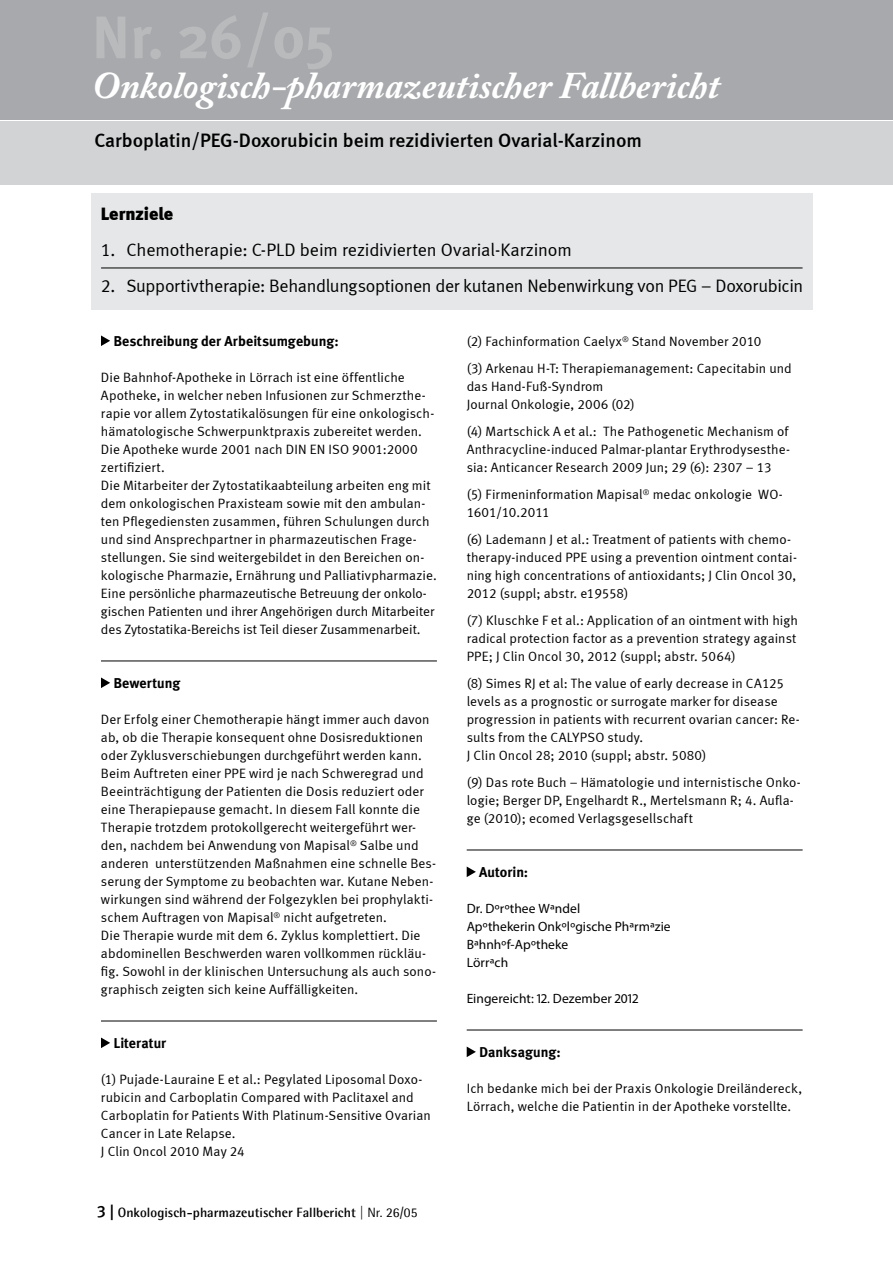
<style>
.page{position:relative;width:893px;height:1263px;background:#fff}
.page>*{position:absolute;margin:0;border:0;box-sizing:border-box;transform-origin:0 0}
.t1{font:italic 700 37.5px "Adobe Caslon Pro";color:#fff}
.t2{font:19.5px "Meta Medium LF";color:#000}
.t3{font:18px "Meta Normal LF";letter-spacing:-.015em;color:#000}
.t4{font:18px "Meta Black LF";color:#000}
.t5{font:700 14.25px "Meta Plus";letter-spacing:.005em;color:#000}
.t6{font:13.5px/18px "Meta Normal LF";letter-spacing:.005em;color:#000}
.t7{font:13.5px/18px "Myriad Pro";letter-spacing:.005em;color:#000}
.t8{font:700 13.5px "Agfa Rotis Semisans";letter-spacing:.005em;color:#000}
.s1{font-family:"Meta Medium LF";font-weight:400;font-size:16.5px}
.s2{font-weight:400}
</style>
<div class="page">
<div style="left:0;top:0;width:893px;height:120px;background:#a7a9ac"></div>
<div style="left:0;top:121px;width:893px;height:63px;background:#d1d3d4"></div>
<div style="left:91px;top:194px;width:721px;height:116px;background:#e6e7e8"></div>
<hr style="left:101px;top:268px;width:701px;height:1px;background:#000">
<hr style="left:101px;top:661px;width:336px;height:1px;background:#000">
<hr style="left:101px;top:1021px;width:336px;height:1px;background:#000">
<svg style="left:101px;top:335px;width:9px;height:11px"></svg>
<svg style="left:101px;top:677px;width:9px;height:11px"></svg>
<svg style="left:101px;top:1037px;width:9px;height:11px"></svg>
<hr style="left:467px;top:850px;width:336px;height:1px;background:#000">
<hr style="left:467px;top:1030px;width:336px;height:1px;background:#000">
<svg style="left:467px;top:866px;width:9px;height:11px"></svg>
<svg style="left:467px;top:1046px;width:9px;height:11px"></svg>
<h1 class="t1" style="left:91px;top:63px;width:630px">Onkologisch-pharmazeutischer Fallbericht</h1>
<h2 class="t2" style="left:95px;top:129px;width:549px">Carboplatin/PEG-Doxorubicin beim rezidivierten Ovarial-Karzinom</h2>
<h2 class="t2" style="left:98px;top:129px;width:549px">Carboplatin/PEG-Doxorubicin beim rezidivierten Ovarial-Karzinom</h2>
<h3 class="t4" style="left:101px;top:203px;width:74px">Lernziele</h3>
<h3 class="t3" style="left:101px;top:239px;width:472px">1. Chemotherapie: C-PLD beim rezidivierten Ovarial-Karzinom</h3>
<h3 class="t3" style="left:101px;top:275px;width:704px">2. Supportivtherapie: Behandlungsoptionen der kutanen Nebenwirkung von PEG – Doxorubicin</h3>
<p class="t5" style="left:113px;top:333px;width:227px">Beschreibung der Arbeitsumgebung:</p>
<p class="t6" style="left:101px;top:368px;width:337px">Die Bahnhof-Apotheke in Lörrach ist eine öffentliche Apotheke, in welcher neben Infusionen zur Schmerzthe&shy;rapie vor allem Zytostatikalösungen für eine onkologisch&shy;hämatologische Schwerpunktpraxis zubereitet werden.<br>Die Apotheke wurde 2001 nach DIN EN ISO 9001:2000 zertifiziert.<br>Die Mitarbeiter der Zytostatikaabteilung arbeiten eng mit dem onkologischen Praxisteam sowie mit den ambulan&shy;ten Pflegediensten zusammen, führen Schulungen durch und sind Ansprechpartner in pharmazeutischen Frage&shy;stellungen. Sie sind weitergebildet in den Bereichen on&shy;kologische Pharmazie, Ernährung und Palliativpharmazie.<br>Eine persönliche pharmazeutische Betreuung der onkolo&shy;gischen Patienten und ihrer Angehörigen durch Mitarbeiter des Zytostatika-Bereichs ist Teil dieser Zusammenarbeit.</p>
<p class="t6" style="left:467px;top:328px;width:327px;line-height:27px">(2) Fachinformation Caelyx<sup>®</sup> Stand November 2010<br>(3) Arkenau H-T: Therapiemanagement: Capecitabin und</p>
<p class="t6" style="left:467px;top:377px;width:170px">das Hand-Fuß-Syndrom<br>Journal Onkologie, 2006 (02)</p>
<p class="t6" style="left:467px;top:422px;width:325px;text-align:justify">(4) Martschick A et al.: The Pathogenetic Mechanism of Anthracycline-induced Palmar-plantar Erythrodysesthe&shy;sia: Anticancer Research 2009 Jun; 29 (6): 2307 – 13</p>
<p class="t6" style="left:467px;top:485px;width:318px">(5) Firmeninformation Mapisal<sup>®</sup> medac onkologie WO-<br>1601/10.2011</p>
<p class="t6" style="left:467px;top:530px;width:332px">(6) Lademann J et al.: Treatment of patients with chemo&shy;therapy-induced PPE using a prevention ointment contai&shy;ning high concentrations of antioxidants; J Clin Oncol 30, 2012 (suppl; abstr. e19558)</p>
<p class="t6" style="left:467px;top:611px;width:333px">(7) Kluschke F et al.: Application of an ointment with high radical protection factor as a prevention strategy against<br>PPE; J Clin Oncol 30, 2012 (suppl; abstr. 5064)</p>
<p class="t6" style="left:467px;top:674px;width:335px">(8) Simes RJ et al: The value of early decrease in CA125 levels as a prognostic or surrogate marker for disease progression in patients with recurrent ovarian cancer: Re&shy;sults from the CALYPSO study.<br>J Clin Oncol 28; 2010 (suppl; abstr. 5080)</p>
<p class="t6" style="left:467px;top:773px;width:336px">(9) Das rote Buch – Hämatologie und internistische Onko&shy;logie; Berger DP, Engelhardt R., Mertelsmann R; 4. Aufla&shy;ge (2010); ecomed Verlagsgesellschaft</p>
<p class="t5" style="left:113px;top:675px;width:69px">Bewertung</p>
<p class="t6" style="left:101px;top:710px;width:337px">Der Erfolg einer Chemotherapie hängt immer auch davon ab, ob die Therapie konsequent ohne Dosisreduktionen oder Zyklusverschiebungen durchgeführt werden kann.<br>Beim Auftreten einer PPE wird je nach Schweregrad und Beeinträchtigung der Patienten die Dosis reduziert oder eine Therapiepause gemacht. In diesem Fall konnte die Therapie trotzdem protokollgerecht weitergeführt wer&shy;den, nachdem bei Anwendung von Mapisal<sup>®</sup> Salbe und anderen unterstützenden Maßnahmen eine schnelle Bes&shy;serung der Symptome zu beobachten war. Kutane Neben&shy;wirkungen sind während der Folgezyklen bei prophylakti&shy;schem Auftragen von Mapisal<sup>®</sup> nicht aufgetreten.<br>Die Therapie wurde mit dem 6. Zyklus komplettiert. Die abdominellen Beschwerden waren vollkommen rückläu&shy;fig. Sowohl in der klinischen Untersuchung als auch sono&shy;graphisch zeigten sich keine Auffälligkeiten.</p>
<p class="t5" style="left:479px;top:864px;width:51px">Autorin:</p>
<p class="t7" style="left:467px;top:899px;width:206px">Dr. Dorothee Wandel<br>Apothekerin Onkologische Pharmazie<br>Bahnhof-Apotheke<br>Lörrach</p>
<p class="t7" style="left:467px;top:989px;width:173px">Eingereicht: 12. Dezember 2012</p>
<p class="t5" style="left:113px;top:1035px;width:54px">Literatur</p>
<p class="t6" style="left:101px;top:1070px;width:331px">(1) Pujade-Lauraine E et al.: Pegylated Liposomal Doxo&shy;rubicin and Carboplatin Compared with Paclitaxel and Carboplatin for Patients With Platinum-Sensitive Ovarian Cancer in Late Relapse.<br>J Clin Oncol 2010 May 24</p>
<p class="t8" style="left:97px;top:1204px;width:322px"><span class="s1">3 |</span> Onkologisch-pharmazeutischer Fallbericht <span class="s2">| Nr. 26/05</span></p>
<p class="t5" style="left:479px;top:1044px;width:83px">Danksagung:</p>
<p class="t6" style="left:467px;top:1079px;width:337px">Ich bedanke mich bei der Praxis Onkologie Dreiländereck,<br>Lörrach, welche die Patientin in der Apotheke vorstellte.</p>
</div>
